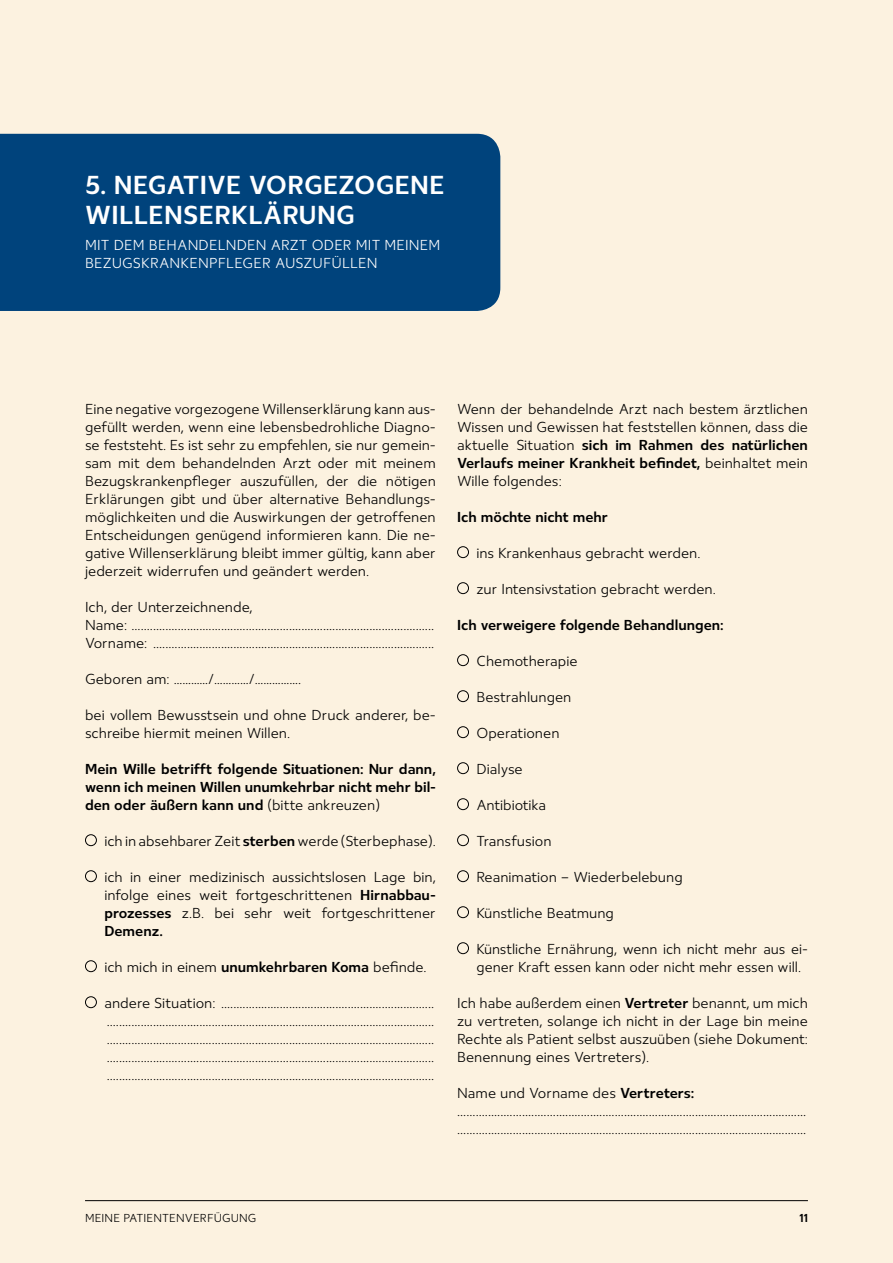
<style>
.page{position:relative;width:893px;height:1263px;background:#fcf2e0}
.page>*{position:absolute;margin:0;border:0;box-sizing:border-box;transform-origin:0 0}
.t1{font:700 27px/30px "Ostbe Sans";letter-spacing:.01em;color:#fff}
.t2{font:15px/18px "Ostbe Sans";color:#000;text-align:justify}
.t3{font:700 15px/18px "Ostbe Sans";color:#000;text-align:justify}
.t4{font:15px/18px "Ostbe Sans";letter-spacing:.01em;color:#fff}
.t5{font:12px "Ostbe Sans";letter-spacing:.01em;color:#000}
.t6{font:700 12px "Ostbe Sans";color:#000}
.s1{font-weight:400}
.s2{font-weight:700}
</style>
<div class="page">
<hr style="left:85px;top:1200px;width:723px;height:1px;background:#000">
<div style="left:0;top:134px;width:500px;height:177px;background:#00437c"></div>
<div style="left:85px;top:834px;width:12px;height:12px;border:1px solid #000;border-radius:50%"></div>
<div style="left:85px;top:870px;width:12px;height:12px;border:1px solid #000;border-radius:50%"></div>
<div style="left:85px;top:960px;width:12px;height:12px;border:1px solid #000;border-radius:50%"></div>
<div style="left:85px;top:996px;width:12px;height:12px;border:1px solid #000;border-radius:50%"></div>
<div style="left:457px;top:546px;width:12px;height:12px;border:1px solid #000;border-radius:50%"></div>
<div style="left:457px;top:582px;width:12px;height:12px;border:1px solid #000;border-radius:50%"></div>
<div style="left:457px;top:654px;width:12px;height:12px;border:1px solid #000;border-radius:50%"></div>
<div style="left:457px;top:690px;width:12px;height:12px;border:1px solid #000;border-radius:50%"></div>
<div style="left:457px;top:726px;width:12px;height:12px;border:1px solid #000;border-radius:50%"></div>
<div style="left:457px;top:762px;width:12px;height:12px;border:1px solid #000;border-radius:50%"></div>
<div style="left:457px;top:798px;width:12px;height:12px;border:1px solid #000;border-radius:50%"></div>
<div style="left:457px;top:834px;width:12px;height:12px;border:1px solid #000;border-radius:50%"></div>
<div style="left:457px;top:870px;width:12px;height:12px;border:1px solid #000;border-radius:50%"></div>
<div style="left:457px;top:906px;width:12px;height:12px;border:1px solid #000;border-radius:50%"></div>
<div style="left:457px;top:942px;width:12px;height:12px;border:1px solid #000;border-radius:50%"></div>
<h1 class="t1" style="left:85px;top:172px;width:361px">5. NEGATIVE VORGEZOGENE<br>WILLENSERKLÄRUNG</h1>
<p class="t4" style="left:85px;top:237px;width:357px">MIT DEM BEHANDELNDEN ARZT ODER MIT MEINEM<br>BEZUGSKRANKENPFLEGER AUSZUFÜLLEN</p>
<p class="t2" style="left:85px;top:401px;width:352px">Eine negative vorgezogene Willenserklärung kann aus&shy;gefüllt werden, wenn eine lebensbedrohliche Diagno&shy;se feststeht. Es ist sehr zu empfehlen, sie nur gemein&shy;sam mit dem behandelnden Arzt oder mit meinem Bezugskrankenpfleger auszufüllen, der die nötigen Erklärungen gibt und über alternative Behandlungs&shy;möglichkeiten und die Auswirkungen der getroffenen Entscheidungen genügend informieren kann. Die ne&shy;gative Willenserklärung bleibt immer gültig, kann aber jederzeit widerrufen und geändert werden.</p>
<p class="t2" style="left:85px;top:599px;width:351px;text-align:left">Ich, der Unterzeichnende,<br>Name: ..................................................................................................<br>Vorname: ...........................................................................................</p>
<p class="t2" style="left:85px;top:671px;width:218px">Geboren am: …………/…………/…………….</p>
<p class="t2" style="left:85px;top:707px;width:352px">bei vollem Bewusstsein und ohne Druck anderer, be&shy;schreibe hiermit meinen Willen.</p>
<p class="t3" style="left:85px;top:761px;width:352px">Mein Wille betrifft folgende Situationen: Nur dann, wenn ich meinen Willen unumkehrbar nicht mehr bil&shy;den oder äußern kann und <span class="s1">(bitte ankreuzen)</span></p>
<p class="t2" style="left:104px;top:833px;width:333px">ich in absehbarer Zeit <span class="s2">sterben</span> werde (Sterbephase).</p>
<p class="t2" style="left:104px;top:869px;width:333px">ich in einer medizinisch aussichtslosen Lage bin, infolge eines weit fortgeschrittenen <span class="s2">Hirnabbau&shy;prozesses</span> z.B. bei sehr weit fortgeschrittener <span class="s2">Demenz.</span></p>
<p class="t2" style="left:104px;top:959px;width:324px">ich mich in einem <span class="s2">unumkehrbaren Koma</span> befinde.</p>
<p class="t2" style="left:104px;top:995px;width:331px">andere Situation: ..................................................................... .......................................................................................................... .......................................................................................................... .......................................................................................................... ..........................................................................................................</p>
<p class="t2" style="left:457px;top:401px;width:352px">Wenn der behandelnde Arzt nach bestem ärztlichen Wissen und Gewissen hat feststellen können, dass die aktuelle Situation <span class="s2">sich im Rahmen des natürlichen Verlaufs meiner Krankheit befindet,</span> beinhaltet mein Wille folgendes:</p>
<p class="t3" style="left:457px;top:509px;width:153px">Ich möchte nicht mehr</p>
<p class="t2" style="left:476px;top:545px;width:226px">ins Krankenhaus gebracht werden.</p>
<p class="t2" style="left:476px;top:581px;width:241px">zur Intensivstation gebracht werden.</p>
<p class="t3" style="left:457px;top:617px;width:268px">Ich verweigere folgende Behandlungen:</p>
<p class="t2" style="left:476px;top:653px;width:103px">Chemotherapie</p>
<p class="t2" style="left:476px;top:689px;width:96px">Bestrahlungen</p>
<p class="t2" style="left:476px;top:725px;width:85px">Operationen</p>
<p class="t2" style="left:476px;top:761px;width:48px">Dialyse</p>
<p class="t2" style="left:476px;top:797px;width:71px">Antibiotika</p>
<p class="t2" style="left:476px;top:833px;width:77px">Transfusion</p>
<p class="t2" style="left:476px;top:869px;width:208px">Reanimation – Wiederbelebung</p>
<p class="t2" style="left:476px;top:905px;width:139px">Künstliche Beatmung</p>
<p class="t2" style="left:476px;top:941px;width:333px">Künstliche Ernährung, wenn ich nicht mehr aus ei&shy;gener Kraft essen kann oder nicht mehr essen will.</p>
<p class="t2" style="left:457px;top:995px;width:352px">Ich habe außerdem einen <span class="s2">Vertreter</span> benannt, um mich zu vertreten, solange ich nicht in der Lage bin meine Rechte als Patient selbst auszuüben (siehe Dokument:<br>Benennung eines Vertreters).</p>
<p class="t2" style="left:457px;top:1085px;width:351px;text-align:left">Name und Vorname des <span class="s2">Vertreters: </span>................................................................................................................. .................................................................................................................</p>
<p class="t5" style="left:85px;top:1212px;width:173px">MEINE PATIENTENVERFÜGUNG</p>
<p class="t6" style="left:800px;top:1211px;width:10px">11</p>
</div>
